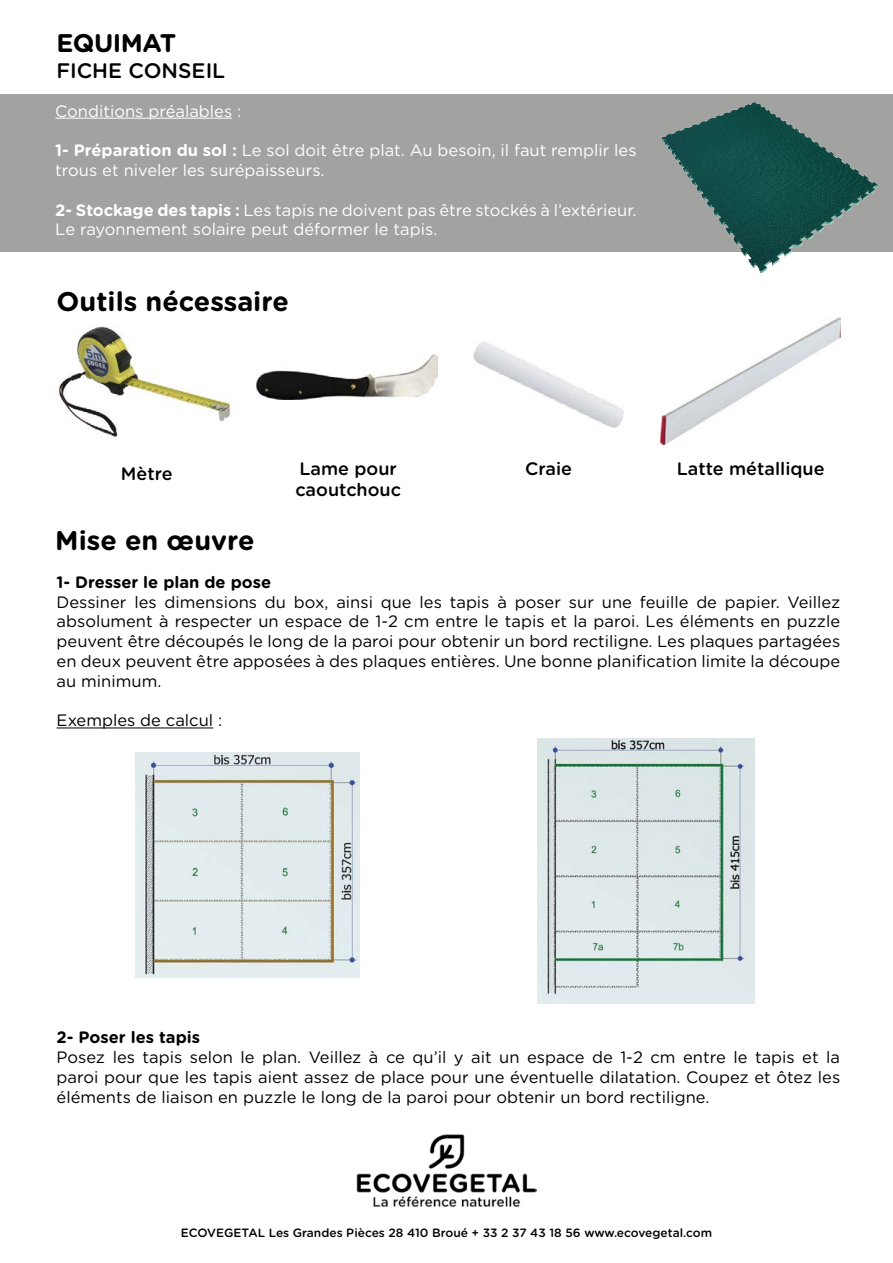
<style>
.page{position:relative;width:893px;height:1263px;background:#fff}
.page>*{position:absolute;margin:0;border:0;box-sizing:border-box;transform-origin:0 0}
.t1{font:700 27px "Gotham Rounded";color:#000}
.t2{font:700 25.5px "Gotham Rounded";letter-spacing:-.02em;color:#000}
.t3{font:500 21px "Gotham Rounded";color:#000}
.t4{font:500 18px/21.6px "Gotham Rounded";color:#000}
.t5{font:16.5px/19.8px "Gotham Rounded";color:#000;text-align:justify}
.t6{font:16.5px/19.8px "Gotham Rounded";color:#fff}
.t7{font:700 16.5px "Gotham Rounded";color:#000}
.t8{font:500 12px "Gotham Rounded";color:#000}
.s1{font-weight:700}
</style>
<div class="page">
<img style="left:356px;top:1134px;width:180px;height:73px">
<div style="left:0;top:94px;width:893px;height:157px;background:#a2a2a1"></div>
<hr style="left:55px;top:118px;width:177px;height:1px;background:#fff">
<img style="left:659px;top:102px;width:234px;height:171px">
<img style="left:58px;top:326px;width:173px;height:112px">
<img style="left:257px;top:354px;width:180px;height:46px">
<img style="left:473px;top:341px;width:151px;height:87px">
<img style="left:661px;top:317px;width:180px;height:128px">
<hr style="left:57px;top:727px;width:156px;height:1px;background:#000">
<img style="left:136px;top:753px;width:223px;height:224px">
<img style="left:537px;top:738px;width:217px;height:265px">
<h2 class="t2" style="left:56px;top:25px;width:121px">EQUIMAT</h2>
<p class="t3" style="left:56px;top:55px;width:170px">FICHE CONSEIL</p>
<p class="t6" style="left:55px;top:100px;width:188px">Conditions préalables :</p>
<p class="t6" style="left:55px;top:140px;width:583px"><span class="s1">1- Préparation du sol :</span> Le sol doit être plat. Au besoin, il faut remplir les trous et niveler les surépaisseurs.</p>
<p class="t6" style="left:55px;top:199px;width:583px"><span class="s1">2- Stockage des tapis :</span> Les tapis ne doivent pas être stockés à l’extérieur.<br>Le rayonnement solaire peut déformer le tapis.</p>
<h1 class="t1" style="left:57px;top:281px;width:234px">Outils nécessaire</h1>
<p class="t4" style="left:121px;top:462px;width:53px">Mètre</p>
<p class="t4" style="left:295px;top:457px;width:107px">Lame pour caoutchouc</p>
<p class="t4" style="left:525px;top:457px;width:48px">Craie</p>
<p class="t4" style="left:677px;top:457px;width:149px">Latte métallique</p>
<h1 class="t1" style="left:55px;top:521px;width:201px">Mise en œuvre</h1>
<p class="t7" style="left:57px;top:570px;width:216px">1- Dresser le plan de pose</p>
<p class="t5" style="left:57px;top:591px;width:785px">Dessiner les dimensions du box, ainsi que les tapis à poser sur une feuille de papier. Veillez absolument à respecter un espace de 1-2 cm entre le tapis et la paroi. Les éléments en puzzle peuvent être découpés le long de la paroi pour obtenir un bord rectiligne. Les plaques partagées en deux peuvent être apposées à des plaques entières. Une bonne planification limite la découpe au minimum.</p>
<p class="t5" style="left:57px;top:710px;width:167px">Exemples de calcul :</p>
<p class="t7" style="left:57px;top:1025px;width:145px">2- Poser les tapis</p>
<p class="t5" style="left:57px;top:1046px;width:785px">Posez les tapis selon le plan. Veillez à ce qu’il y ait un espace de 1-2 cm entre le tapis et la paroi pour que les tapis aient assez de place pour une éventuelle dilatation. Coupez et ôtez les éléments de liaison en puzzle le long de la paroi pour obtenir un bord rectiligne.</p>
<p class="t8" style="left:181px;top:1224px;width:533px">ECOVEGETAL Les Grandes Pièces 28 410 Broué + 33 2 37 43 18 56 www.ecovegetal.com</p>
</div>
